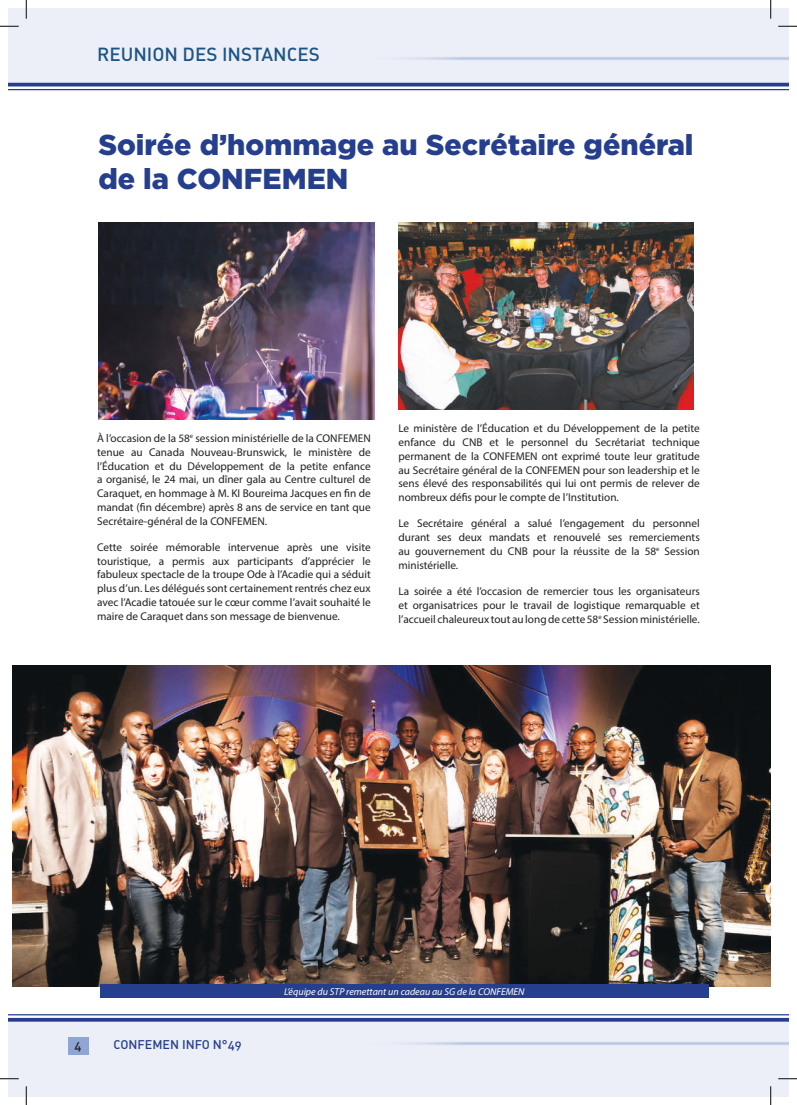
<style>
.page{position:relative;width:797px;height:1105px;background:#fff}
.page>*{position:absolute;margin:0;border:0;box-sizing:border-box;transform-origin:0 0}
.t1{font:900 28.75px/33.8px "Gotham";color:#253f8e}
.t2{font:18.75px "DIN Medium Alternate";color:#1c5486}
.t3{font:12.5px "DIN Medium Alternate";color:#253f8e}
.t4{font:12.5px "DIN Medium Alternate";color:#231f20}
.t5{font:11.25px/13.8px "Myriad Pro";color:#231f20;text-align:justify}
.t6{font:italic 10px "Myriad Pro";color:#fff}
</style>
<div class="page">
<div style="left:9px;top:1018px;width:779px;height:78px;background:#eceff7"></div>
<div style="left:9px;top:9px;width:779px;height:77px;background:#eceff7"></div>
<svg style="left:403px;top:57px;width:385px;height:3px"></svg>
<svg style="left:403px;top:1042px;width:385px;height:3px"></svg>
<div style="left:68px;top:1037px;width:21px;height:17px;background:#8fa6d5"></div>
<hr style="left:9px;top:83px;width:779px;height:3px;background:#253f8e">
<hr style="left:9px;top:89px;width:779px;height:1px;background:#253f8e">
<hr style="left:9px;top:1014px;width:779px;height:1px;background:#253f8e">
<svg style="left:9px;top:1018px;width:779px;height:4px;background:#354d96"></svg>
<img style="left:98px;top:222px;width:276px;height:198px">
<img style="left:398px;top:222px;width:296px;height:188px">
<img style="left:12px;top:666px;width:758px;height:320px">
<div style="left:100px;top:985px;width:608px;height:13px;background:#253f8e"></div>
<svg style="left:0;top:25px;width:19px;height:2px"></svg>
<svg style="left:778px;top:25px;width:19px;height:2px"></svg>
<svg style="left:0;top:1078px;width:19px;height:1px"></svg>
<svg style="left:778px;top:1078px;width:19px;height:1px"></svg>
<svg style="left:25px;top:0;width:2px;height:19px"></svg>
<svg style="left:25px;top:1086px;width:2px;height:19px"></svg>
<svg style="left:770px;top:0;width:1px;height:19px"></svg>
<svg style="left:770px;top:1086px;width:1px;height:19px"></svg>
<h2 class="t2" style="left:97px;top:42px;width:224px">REUNION DES INSTANCES</h2>
<h1 class="t1" style="left:98px;top:128px;width:596px">Soirée d’hommage au Secrétaire général de la CONFEMEN</h1>
<p class="t5" style="left:97px;top:431px;width:275px">À l’occasion de la 58<sup>e</sup> session ministérielle de la CONFEMEN tenue au Canada Nouveau-Brunswick, le ministère de l’Éducation et du Développement de la petite enfance a organisé, le 24 mai, un dîner gala au Centre culturel de Caraquet, en hommage à M. KI Boureima Jacques en fin de mandat (fin décembre) après 8 ans de service en tant que Secrétaire-général de la CONFEMEN.</p>
<p class="t5" style="left:97px;top:540px;width:275px">Cette soirée mémorable intervenue après une visite touristique, a permis aux participants d’apprécier le fabuleux spectacle de la troupe Ode à l’Acadie qui a séduit plus d’un. Les délégués sont certainement rentrés chez eux avec l’Acadie tatouée sur le cœur comme l’avait souhaité le maire de Caraquet dans son message de bienvenue.</p>
<p class="t5" style="left:398px;top:422px;width:303px">Le ministère de l’Éducation et du Développement de la petite enfance du CNB et le personnel du Secrétariat technique permanent de la CONFEMEN ont exprimé toute leur gratitude au Secrétaire général de la CONFEMEN pour son leadership et le sens élevé des responsabilités qui lui ont permis de relever de nombreux défis pour le compte de l’Institution.</p>
<p class="t5" style="left:398px;top:517px;width:303px">Le Secrétaire général a salué l’engagement du personnel durant ses deux mandats et renouvelé ses remerciements au gouvernement du CNB pour la réussite de la 58<sup>e</sup> Session ministérielle.</p>
<p class="t5" style="left:398px;top:584px;width:303px">La soirée a été l’occasion de remercier tous les organisateurs et organisatrices pour le travail de logistique remarquable et l’accueil chaleureux tout au long de cette 58<sup>e</sup> Session ministérielle.</p>
<p class="t4" style="left:74px;top:1037px;width:9px">4</p>
<p class="t3" style="left:113px;top:1036px;width:130px">CONFEMEN INFO N°49</p>
<p class="t6" style="left:284px;top:985px;width:242px">L’équipe du STP remettant un cadeau au SG de la CONFEMEN</p>
</div>
